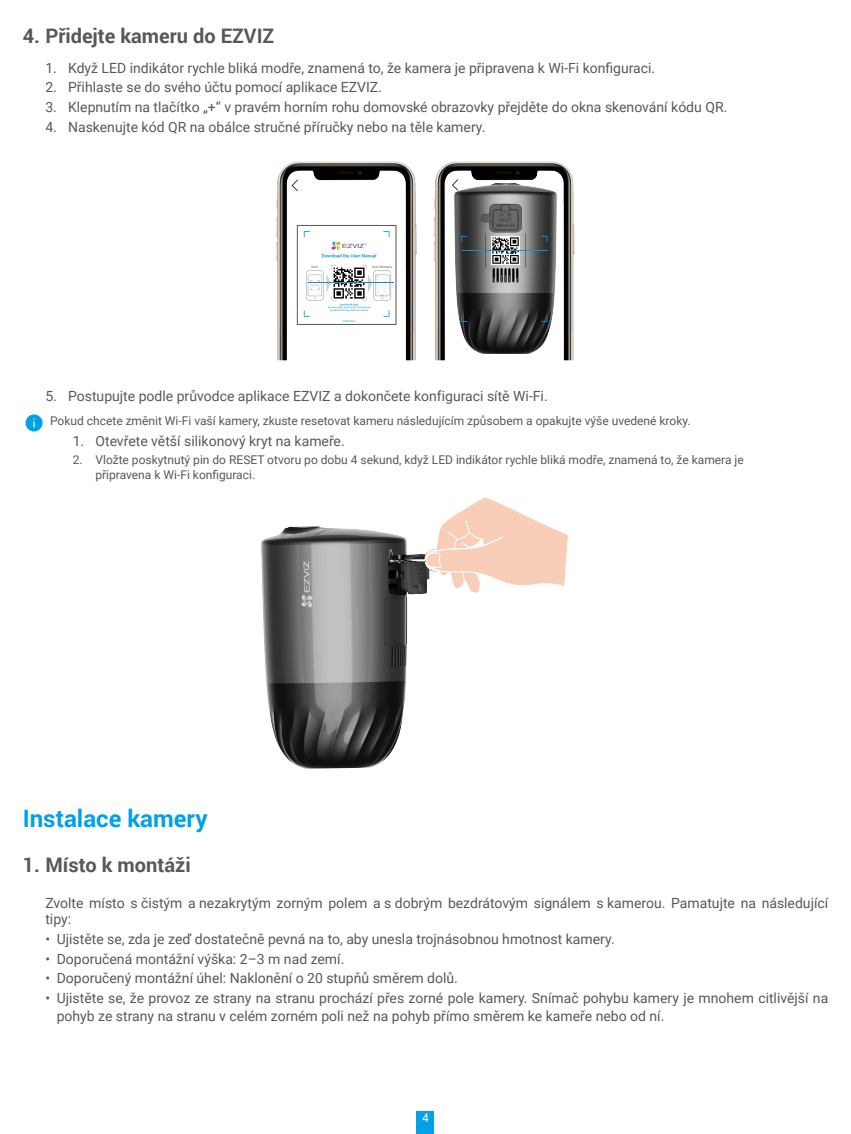
<style>
.page{position:relative;width:851px;height:1134px;background:#fff}
.page>*{position:absolute;margin:0;border:0;box-sizing:border-box;transform-origin:0 0}
.t1{font:700 24px "Roboto";color:#00a1e9}
.t2{font:700 20px "Roboto";color:#595857}
.t3{font:14px/16.8px "Roboto";color:#595857}
.t4{font:12px/14.4px "Roboto";color:#595857}
.t5{font:12px "Roboto";color:#fff}
</style>
<div class="page">
<div style="left:417px;top:1111px;width:17px;height:23px;background:#00a1e9"></div>
<img style="left:434px;top:162px;width:140px;height:198px">
<img style="left:276px;top:162px;width:141px;height:198px">
<hr style="left:462px;top:250px;width:86px;height:1px;background:#158ecf">
<div style="left:297px;top:225px;width:99px;height:100px;border:1px solid #585757"></div>
<img style="left:332px;top:266px;width:33px;height:33px">
<hr style="left:308px;top:282px;width:86px;height:1px;background:#158ecf">
<div style="left:26px;top:414px;width:17px;height:17px;background:#00a1e9;border-radius:50%"></div>
<svg style="left:33px;top:418px;width:2px;height:10px"></svg>
<img style="left:261px;top:526px;width:166px;height:243px">
<svg style="left:388px;top:574px;width:6px;height:5px"></svg>
<svg style="left:425px;top:498px;width:143px;height:95px"></svg>
<h2 class="t2" style="left:23px;top:21px;width:253px">4. Přidejte kameru do EZVIZ</h2>
<p class="t3" style="left:45px;top:59px;width:611px">1. Když LED indikátor rychle bliká modře, znamená to, že kamera je připravena k Wi-Fi konfiguraci.</p>
<p class="t3" style="left:45px;top:78px;width:338px">2. Přihlaste se do svého účtu pomocí aplikace EZVIZ.</p>
<p class="t3" style="left:45px;top:98px;width:683px">3. Klepnutím na tlačítko „+“ v pravém horním rohu domovské obrazovky přejděte do okna skenování kódu QR.</p>
<p class="t3" style="left:45px;top:118px;width:441px">4. Naskenujte kód QR na obálce stručné příručky nebo na těle kamery.</p>
<p class="t3" style="left:45px;top:387px;width:503px">5. Postupujte podle průvodce aplikace EZVIZ a dokončete konfiguraci sítě Wi-Fi.</p>
<p class="t4" style="left:50px;top:413px;width:642px">Pokud chcete změnit Wi-Fi vaší kamery, zkuste resetovat kameru následujícím způsobem a opakujte výše uvedené kroky.</p>
<p class="t3" style="left:73px;top:433px;width:273px">1. Otevřete větší silikonový kryt na kameře.</p>
<p class="t4" style="left:95px;top:452px;width:649px;text-indent:-23px">2. Vložte poskytnutý pin do RESET otvoru po dobu 4 sekund, když LED indikátor rychle bliká modře, znamená to, že kamera je připravena k Wi-Fi konfiguraci.</p>
<h1 class="t1" style="left:23px;top:802px;width:186px">Instalace kamery</h1>
<h2 class="t2" style="left:23px;top:851px;width:170px">1. Místo k montáži</h2>
<p class="t3" style="left:45px;top:894px;width:784px">Zvolte místo s čistým a nezakrytým zorným polem a s dobrým bezdrátovým signálem s kamerou. Pamatujte na následující tipy:</p>
<p class="t3" style="left:45px;top:930px;width:570px">• Ujistěte se, zda je zeď dostatečně pevná na to, aby unesla trojnásobnou hmotnost kamery.</p>
<p class="t3" style="left:45px;top:950px;width:300px">• Doporučená montážní výška: 2–3 m nad zemí.</p>
<p class="t3" style="left:45px;top:969px;width:414px">• Doporučený montážní úhel: Naklonění o 20 stupňů směrem dolů.</p>
<p class="t3" style="left:57px;top:988px;width:773px;line-height:18px;text-indent:-11px">• Ujistěte se, že provoz ze strany na stranu prochází přes zorné pole kamery. Snímač pohybu kamery je mnohem citlivější na pohyb ze strany na stranu v celém zorném poli než na pohyb přímo směrem ke kameře nebo od ní.</p>
<p class="t5" style="left:422px;top:1109px;width:8px">4</p>
</div>
